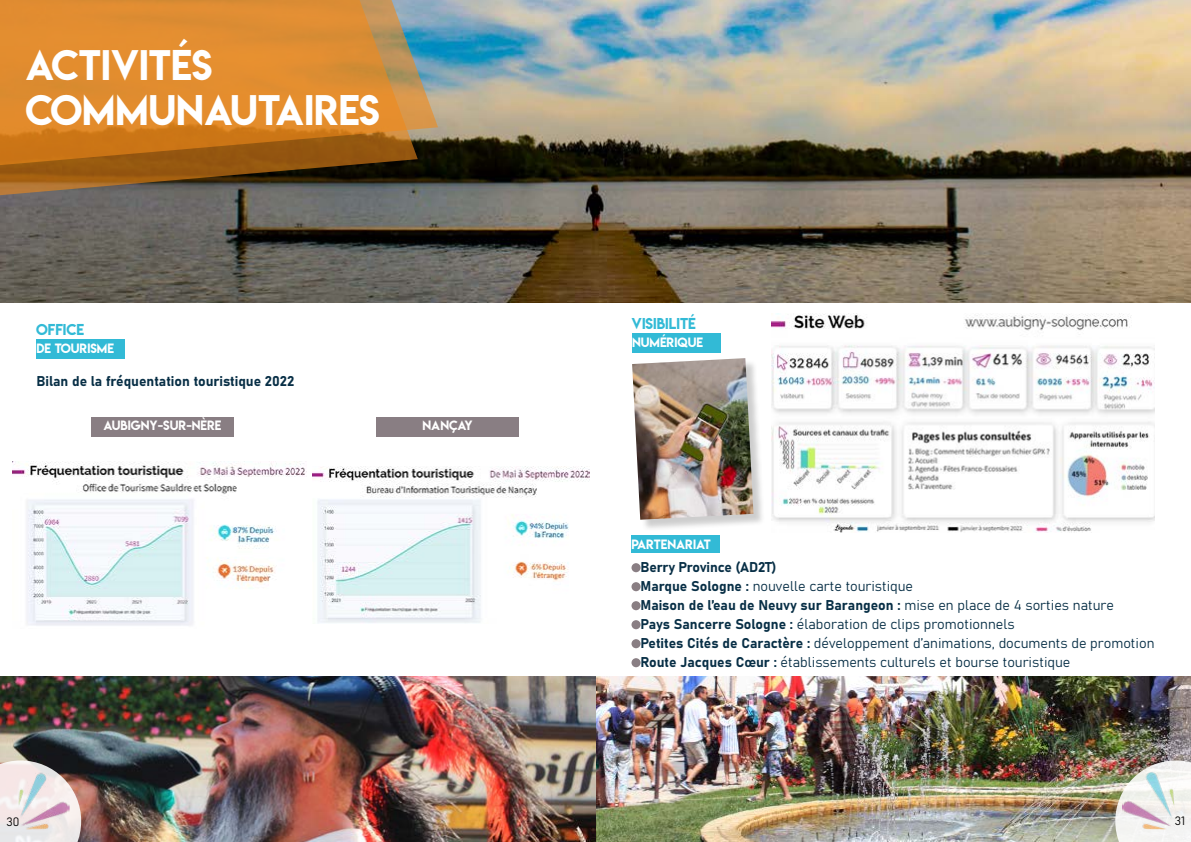
<style>
.page{position:relative;width:1191px;height:842px;background:#fff}
.page>*{position:absolute;margin:0;border:0;box-sizing:border-box;transform-origin:0 0}
.t1{font:38px/45.6px "Lemon Milk";color:#fff}
.t2{font:14px/19px "Bahnschrift";color:#082f46}
.t3{font:14px "Lemon Milk";color:#32bad6}
.t4{font:12px "Lemon Milk";color:#fff}
.t5{font:12px "Bahnschrift";color:#000}
</style>
<div class="page">
<img style="left:0;top:0;width:1191px;height:303px">
<svg style="left:0;top:175px;width:418px;height:32px;background:#695d4c"></svg>
<svg style="left:0;top:0;width:438px;height:175px;background:#c8812f"></svg>
<img style="left:0;top:677px;width:1191px;height:165px">
<svg style="left:0;top:760px;width:81px;height:82px;background:#cdc3c3"></svg>
<img style="left:1115px;top:760px;width:76px;height:82px">
<img style="left:18px;top:772px;width:52px;height:59px">
<img style="left:1123px;top:772px;width:51px;height:57px">
<div style="left:37px;top:339px;width:88px;height:20px;background:#32bad6"></div>
<div style="left:91px;top:417px;width:143px;height:20px;background:#897e83"></div>
<img style="left:13px;top:461px;width:292px;height:165px">
<div style="left:376px;top:417px;width:143px;height:20px;background:#897e83"></div>
<img style="left:312px;top:466px;width:277px;height:157px">
<div style="left:631px;top:536px;width:88px;height:17px;background:#32bad6"></div>
<div style="left:631px;top:563px;width:9px;height:9px;background:#897e83;border-radius:50%"></div>
<div style="left:631px;top:582px;width:9px;height:9px;background:#897e83;border-radius:50%"></div>
<div style="left:631px;top:601px;width:9px;height:9px;background:#897e83;border-radius:50%"></div>
<div style="left:631px;top:620px;width:9px;height:9px;background:#897e83;border-radius:50%"></div>
<div style="left:631px;top:639px;width:9px;height:9px;background:#897e83;border-radius:50%"></div>
<div style="left:631px;top:658px;width:9px;height:9px;background:#897e83;border-radius:50%"></div>
<img style="left:771px;top:314px;width:384px;height:218px">
<div style="left:632px;top:333px;width:88px;height:20px;background:#32bad6"></div>
<div style="left:634px;top:360px;width:132px;height:172px;background:#000;opacity:.2"></div>
<img style="left:632px;top:358px;width:121px;height:162px">
<h1 class="t1" style="left:25px;top:42px;width:356px">ACTIVITÉS<br>COMMUNAUTAIRES</h1>
<p class="t3" style="left:36px;top:320px;width:50px">OFFICE</p>
<p class="t4" style="left:37px;top:339px;width:79px">DE TOURISME</p>
<p class="t2" style="left:37px;top:370px;width:259px">Bilan de la fréquentation touristique 2022</p>
<p class="t4" style="left:103px;top:417px;width:119px">AUBIGNY-SUR-NÈRE</p>
<p class="t4" style="left:422px;top:417px;width:52px">NANÇAY</p>
<p class="t3" style="left:631px;top:314px;width:66px">VISIBILITÉ</p>
<p class="t4" style="left:632px;top:333px;width:73px">NUMÉRIQUE</p>
<p class="t4" style="left:631px;top:536px;width:81px">PARTENARIAT</p>
<p class="t2" style="left:640px;top:557px;width:515px">Berry Province (AD2T)<br>Marque Sologne : nouvelle carte touristique<br>Maison de l’eau de Neuvy sur Barangeon : mise en place de 4 sorties nature<br>Pays Sancerre Sologne : élaboration de clips promotionnels<br>Petites Cités de Caractère : développement d’animations, documents de promotion Route Jacques Cœur : établissements culturels et bourse touristique</p>
<p class="t5" style="left:7px;top:812px;width:14px">30</p>
<p class="t5" style="left:1174px;top:812px;width:12px">31</p>
</div>
